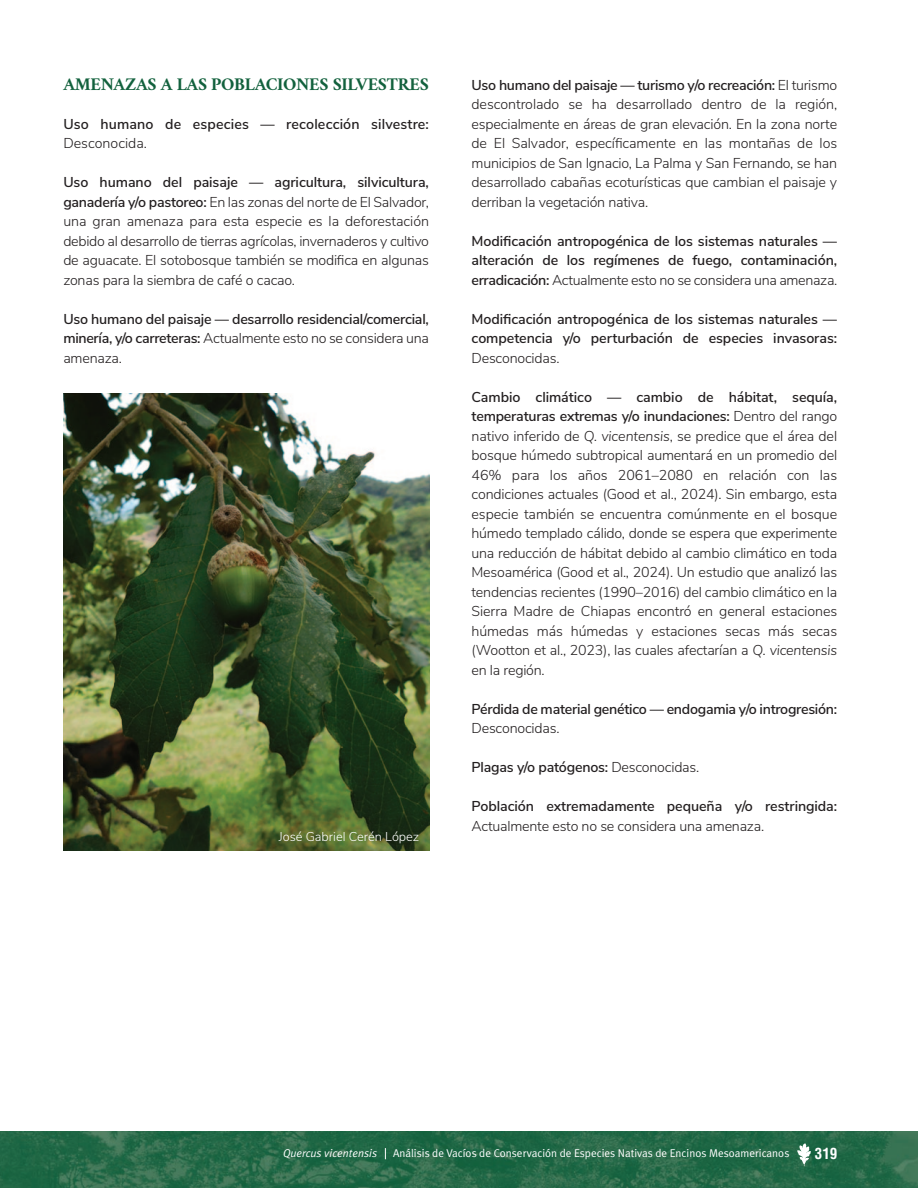
<style>
.page{position:relative;width:918px;height:1188px;background:#fff}
.page>*{position:absolute;margin:0;border:0;box-sizing:border-box;transform-origin:0 0}
.t1{font:700 18px "Amiri";letter-spacing:-.015em;color:#12613d}
.t2{font:700 condensed 15px "Helvetica";color:#fff}
.t3{font:300 14.25px/19.5px "Nunito Sans";letter-spacing:-.015em;color:#231f20;text-align:justify}
.t4{font:600 14.25px/19.5px "Nunito Sans";letter-spacing:-.005em;color:#231f20}
.t5{font:300 12.75px "Nunito Sans";color:#fff}
.t6{font:11.25px "Meta Plus Normal";color:#fff}
.t7{font:italic 11.25px "Meta Plus Normal";color:#fff}
.s1{font-weight:300}
.s2{font-weight:600}
.s3{font-style:italic}
</style>
<div class="page">
<img style="left:0;top:1131px;width:918px;height:57px">
<svg style="left:797px;top:1143px;width:14px;height:23px"></svg>
<img style="left:63px;top:394px;width:366px;height:456px">
<p class="t1" style="left:63px;top:73px;width:367px">AMENAZAS A LAS POBLACIONES SILVESTRES</p>
<p class="t4" style="left:63px;top:115px;width:367px">Uso humano de especies — recolección silvestre:<br><span class="s1">Desconocida.</span></p>
<p class="t3" style="left:63px;top:174px;width:367px"><span class="s2">Uso humano del paisaje — agricultura, silvicultura, ganadería y/o pastoreo:</span> En las zonas del norte de El Salvador, una gran amenaza para esta especie es la deforestación debido al desarrollo de tierras agrícolas, invernaderos y cultivo de aguacate. El sotobosque también se modifica en algunas zonas para la siembra de café o cacao.</p>
<p class="t4" style="left:63px;top:310px;width:367px;text-align:justify">Uso humano del paisaje — desarrollo residencial/comercial, minería, y/o carreteras: <span class="s1">Actualmente esto no se considera una amenaza.</span></p>
<p class="t5" style="left:279px;top:832px;width:142px">José Gabriel Cerén López</p>
<p class="t3" style="left:472px;top:76px;width:367px"><span class="s2">Uso humano del paisaje — turismo y/o recreación:</span> El turismo descontrolado se ha desarrollado dentro de la región, especialmente en áreas de gran elevación. En la zona norte de El Salvador, específicamente en las montañas de los municipios de San Ignacio, La Palma y San Fernando, se han desarrollado cabañas ecoturísticas que cambian el paisaje y derriban la vegetación nativa.</p>
<p class="t4" style="left:472px;top:232px;width:367px;text-align:justify">Modificación antropogénica de los sistemas naturales — alteración de los regímenes de fuego, contaminación, erradicación: <span class="s1">Actualmente esto no se considera una amenaza.</span></p>
<p class="t4" style="left:472px;top:310px;width:367px;text-align:justify">Modificación antropogénica de los sistemas naturales — competencia y/o perturbación de especies invasoras:<br><span class="s1">Desconocidas.</span></p>
<p class="t3" style="left:472px;top:388px;width:367px"><span class="s2">Cambio climático — cambio de hábitat, sequía, temperaturas extremas y/o inundaciones:</span> Dentro del rango nativo inferido de <span class="s3">Q. vicentensis</span>, se predice que el área del bosque húmedo subtropical aumentará en un promedio del 46% para los años 2061–2080 en relación con las condiciones actuales (Good et al., 2024). Sin embargo, esta especie también se encuentra comúnmente en el bosque húmedo templado cálido, donde se espera que experimente una reducción de hábitat debido al cambio climático en toda Mesoamérica (Good et al., 2024). Un estudio que analizó las tendencias recientes (1990–2016) del cambio climático en la Sierra Madre de Chiapas encontró en general estaciones húmedas más húmedas y estaciones secas más secas (Wootton et al., 2023), las cuales afectarían a <span class="s3">Q. vicentensis </span>en la región.</p>
<p class="t4" style="left:472px;top:700px;width:367px">Pérdida de material genético — endogamia y/o introgresión:<br><span class="s1">Desconocidas.</span></p>
<p class="t4" style="left:472px;top:759px;width:229px">Plagas y/o patógenos: <span class="s1">Desconocidas.</span></p>
<p class="t4" style="left:472px;top:798px;width:367px">Población extremadamente pequeña y/o restringida:<br><span class="s1">Actualmente esto no se considera una amenaza.</span></p>
<p class="t7" style="left:283px;top:1148px;width:95px">Quercus vicentensis</p>
<p class="t2" style="left:815px;top:1147px;width:24px">319</p>
<p class="t6" style="left:393px;top:1149px;width:398px">Análisis de Vacíos de Conservación de Especies Nativas de Encinos Mesoamericanos</p>
</div>
